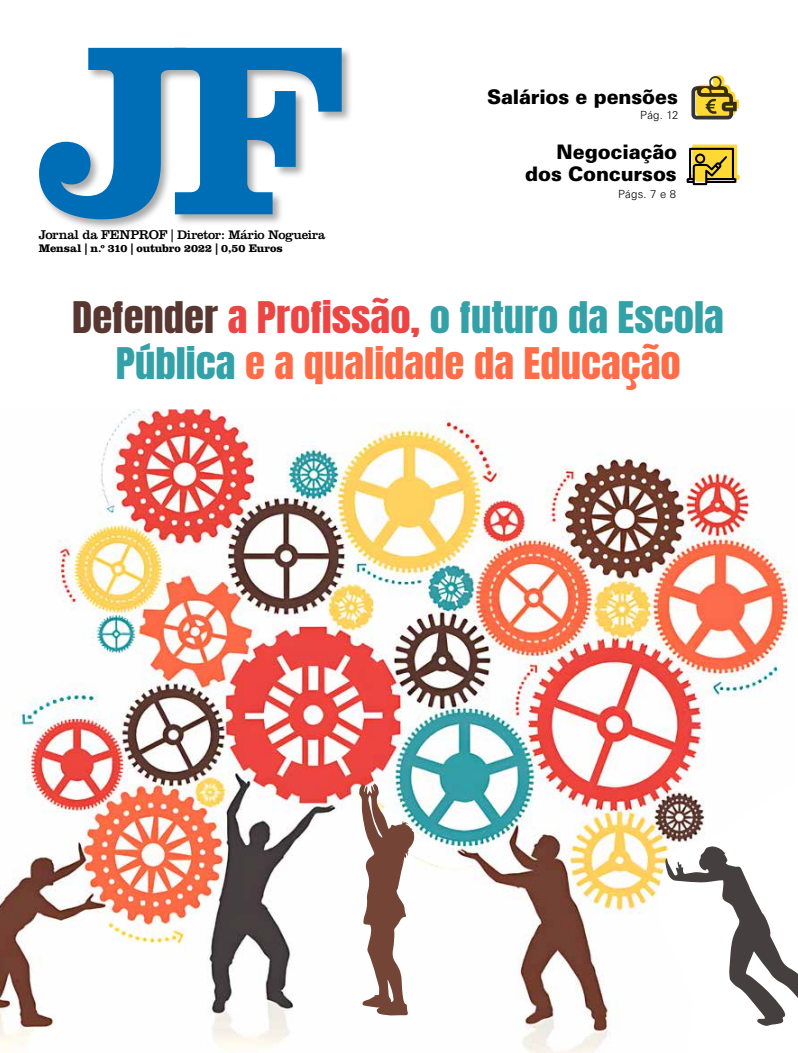
<style>
.page{position:relative;width:798px;height:1053px;background:#fff}
.page>*{position:absolute;margin:0;border:0;box-sizing:border-box;transform-origin:0 0}
.t1{font:700 250.88px "Clarendon";color:#006eb6}
.t2{font:37px/46.8px "Anton";color:#34a0a8;text-align:center;scale:1.1 1}
.t3{font:900 20px/22.5px "Univers LT Std";letter-spacing:-.01em;color:#000;text-align:right}
.t4{font:12.88px "Clarendon";letter-spacing:-.02em;color:#000}
.t5{font:700 11.5px "Clarendon";letter-spacing:-.01em;color:#000}
.t6{font:300 11.25px "Univers";letter-spacing:.025em;color:#000}
.s1{font-size:13.25px}
.s2{color:#583730}
.s3{color:#eb4643}
.s4{color:#ff6c48}
</style>
<div class="page">
<img style="left:0;top:409px;width:792px;height:643px">
<svg style="left:359px;top:783px;width:55px;height:232px"></svg>
<svg style="left:664px;top:846px;width:133px;height:180px"></svg>
<div style="left:37px;top:46px;width:316px;height:185px;background:#000;opacity:.34"></div>
<svg style="left:691px;top:75px;width:47px;height:44px"></svg>
<svg style="left:686px;top:144px;width:53px;height:41px;background:#b4a045"></svg>
<h1 class="t1" style="left:39px;top:-22px;width:313px">JF</h1>
<p class="t4" style="left:39px;top:227px;width:288px"><span class="s1">Jornal da FENPROF</span> | Diretor: Mário Nogueira</p>
<p class="t5" style="left:39px;top:241px;width:245px">Mensal | n.º 310 | outubro 2022 | 0,50 Euros</p>
<p class="t3" style="left:487px;top:86px;width:192px">Salários e pensões</p>
<p class="t3" style="left:525px;top:140px;width:153px">Negociação dos Concursos</p>
<p class="t6" style="left:618px;top:187px;width:59px">Págs. 7 e 8</p>
<p class="t6" style="left:640px;top:109px;width:40px">Pág. 12</p>
<p class="t2" style="left:72px;top:296px;width:593px"><span class="s2">Defender</span> <span class="s3">a Profissão,</span> o futuro da Escola<br>Pública <span class="s4">e a qualidade da Educação</span></p>
</div>
